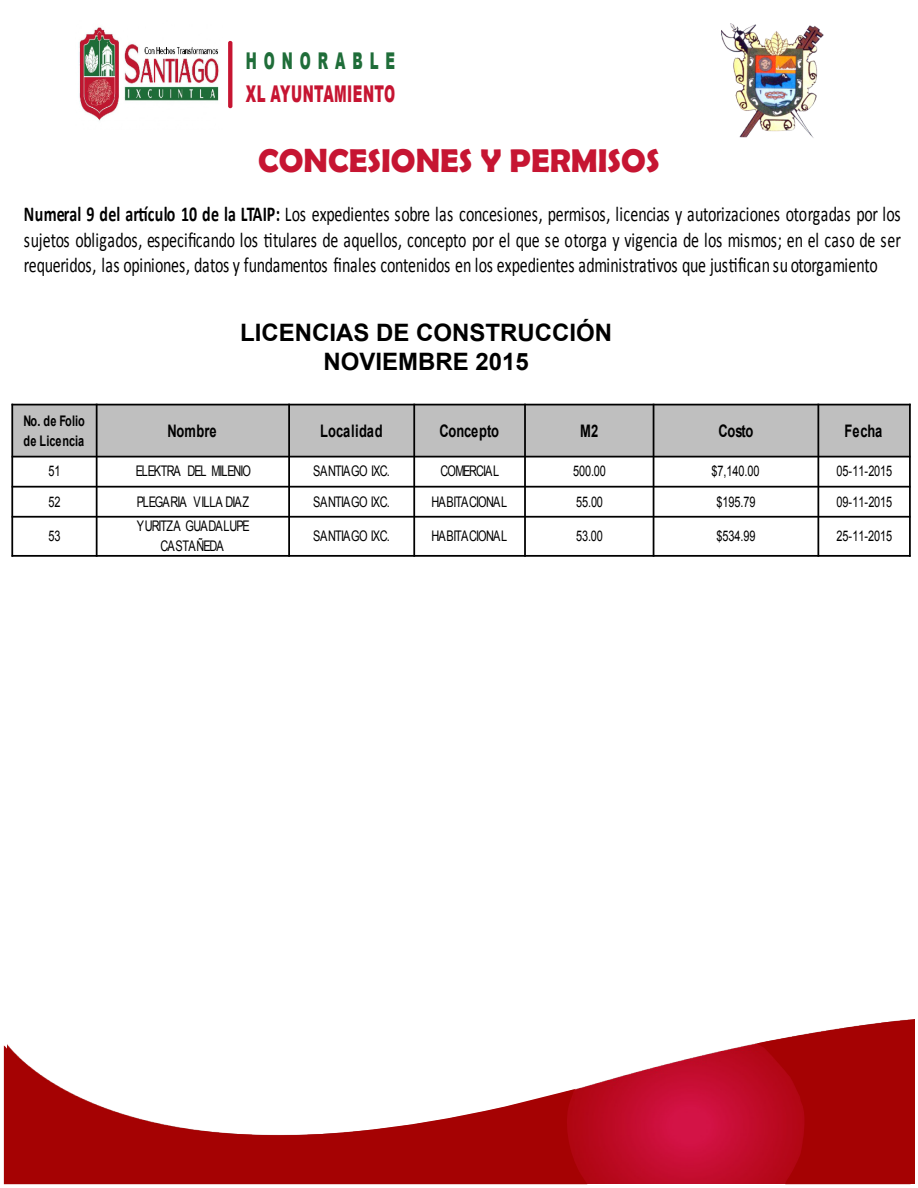
<style>
.page{position:relative;width:918px;height:1188px;background:#fff}
.page>*{position:absolute;margin:0;border:0;box-sizing:border-box;transform-origin:0 0}
.t1{font:700 33px "Berlin Sans FB Demi";color:#c61532}
.t2{font:700 24px/28.8px "Arial";color:#000;text-align:center}
.t3{font:900 23.1px "Arial";letter-spacing:.035em;color:#c61532;scale:.58 1}
.t4{font:900 23.1px "Arial";letter-spacing:.52em;color:#1f6d39;scale:.58 1}
.t5{font:21.3px/25.2px "Calibri";letter-spacing:-.02em;color:#000;text-align:justify;scale:.75 1}
.t6{font:700 17.25px "Arial";letter-spacing:.005em;color:#000;scale:.75 1}
.t7{font:14.55px "Arial";letter-spacing:-.03em;color:#000;scale:.75 1}
.t8{font:14.55px "Arial";letter-spacing:-.065em;color:#000;scale:.75 1}
.t9{font:14.55px "Arial";letter-spacing:-.05em;color:#000;scale:.75 1}
.t10{font:14.55px/20px "Arial";letter-spacing:-.075em;color:#000;text-align:center;scale:.75 1}
.t11{font:700 14.55px/20px "Arial";letter-spacing:-.005em;color:#000;scale:.75 1}
.t12{font:14.55px "Arial";letter-spacing:-.09em;color:#000;scale:.75 1}
.t13{font:14.55px "Arial";letter-spacing:-.085em;color:#000;scale:.75 1}
.s1{font-weight:700}
</style>
<div class="page">
<img style="left:7px;top:1020px;width:907px;height:164px">
<svg style="left:4px;top:1045px;width:583px;height:139px"></svg>
<svg style="left:757px;top:1020px;width:154px;height:164px;background:#ae1217"></svg>
<img style="left:722px;top:23px;width:101px;height:115px">
<img style="left:78px;top:27px;width:141px;height:94px">
<svg style="left:228px;top:41px;width:4px;height:67px"></svg>
<div style="left:12px;top:405px;width:85px;height:52px;background:#bfbfbf"></div>
<div style="left:97px;top:405px;width:192px;height:52px;background:#bfbfbf"></div>
<div style="left:289px;top:405px;width:125px;height:52px;background:#bfbfbf"></div>
<div style="left:414px;top:405px;width:111px;height:52px;background:#bfbfbf"></div>
<div style="left:525px;top:405px;width:129px;height:52px;background:#bfbfbf"></div>
<div style="left:654px;top:405px;width:164px;height:52px;background:#bfbfbf"></div>
<div style="left:818px;top:405px;width:92px;height:52px;background:#bfbfbf"></div>
<hr style="left:96px;top:404px;width:2px;height:153px;background:#000">
<hr style="left:288px;top:404px;width:2px;height:153px;background:#000">
<hr style="left:413px;top:404px;width:2px;height:153px;background:#000">
<hr style="left:524px;top:404px;width:2px;height:153px;background:#000">
<hr style="left:653px;top:404px;width:1px;height:153px;background:#000">
<hr style="left:817px;top:404px;width:2px;height:153px;background:#000">
<hr style="left:12px;top:456px;width:899px;height:2px;background:#000">
<hr style="left:12px;top:486px;width:899px;height:2px;background:#000">
<hr style="left:12px;top:516px;width:899px;height:2px;background:#000">
<hr style="left:11px;top:404px;width:2px;height:153px;background:#000">
<hr style="left:909px;top:404px;width:2px;height:153px;background:#000">
<hr style="left:12px;top:404px;width:899px;height:1px;background:#000">
<hr style="left:12px;top:555px;width:899px;height:2px;background:#000">
<p class="t4" style="left:246px;top:44px;width:259px">HONORABLE</p>
<p class="t3" style="left:246px;top:77px;width:259px">XL AYUNTAMIENTO</p>
<h1 class="t1" style="left:258px;top:141px;width:403px">CONCESIONES Y PERMISOS</h1>
<p class="t5" style="left:24px;top:201px;width:1171px"><span class="s1">Numeral 9 del artículo 10 de la LTAIP:</span> Los expedientes sobre las concesiones, permisos, licencias y autorizaciones otorgadas por los sujetos obligados, especificando los titulares de aquellos, concepto por el que se otorga y vigencia de los mismos; en el caso de ser requeridos, las opiniones, datos y fundamentos finales contenidos en los expedientes administrativos que justifican su otorgamiento</p>
<p class="t2" style="left:240px;top:319px;width:373px">LICENCIAS DE CONSTRUCCIÓN<br>NOVIEMBRE 2015</p>
<p class="t11" style="left:23px;top:411px;width:83px">No. de Folio de Licencia</p>
<p class="t6" style="left:168px;top:419px;width:67px">Nombre</p>
<p class="t6" style="left:320px;top:419px;width:85px">Localidad</p>
<p class="t6" style="left:439px;top:419px;width:81px">Concepto</p>
<p class="t6" style="left:580px;top:419px;width:26px">M2</p>
<p class="t6" style="left:719px;top:419px;width:48px">Costo</p>
<p class="t6" style="left:844px;top:419px;width:52px">Fecha</p>
<p class="t7" style="left:48px;top:462px;width:18px">51</p>
<p class="t12" style="left:136px;top:462px;width:155px">ELEKTRA DEL MILENIO</p>
<p class="t9" style="left:313px;top:462px;width:104px">SANTIAGO IXC.</p>
<p class="t13" style="left:440px;top:462px;width:80px">COMERCIAL</p>
<p class="t7" style="left:573px;top:462px;width:46px">500.00</p>
<p class="t7" style="left:712px;top:462px;width:65px">$7,140.00</p>
<p class="t7" style="left:836px;top:462px;width:76px">05-11-2015</p>
<p class="t7" style="left:48px;top:492px;width:18px">52</p>
<p class="t8" style="left:137px;top:492px;width:151px">PLEGARIA VILLA DIAZ</p>
<p class="t9" style="left:313px;top:492px;width:104px">SANTIAGO IXC.</p>
<p class="t8" style="left:431px;top:492px;width:103px">HABITACIONAL</p>
<p class="t7" style="left:576px;top:492px;width:38px">55.00</p>
<p class="t7" style="left:717px;top:492px;width:53px">$195.79</p>
<p class="t7" style="left:836px;top:492px;width:76px">09-11-2015</p>
<p class="t7" style="left:48px;top:526px;width:18px">53</p>
<p class="t10" style="left:137px;top:516px;width:152px">YURITZA GUADALUPE<br>CASTAÑEDA</p>
<p class="t9" style="left:313px;top:527px;width:104px">SANTIAGO IXC.</p>
<p class="t8" style="left:431px;top:527px;width:103px">HABITACIONAL</p>
<p class="t7" style="left:576px;top:527px;width:38px">53.00</p>
<p class="t7" style="left:717px;top:527px;width:53px">$534.99</p>
<p class="t7" style="left:836px;top:527px;width:76px">25-11-2015</p>
</div>
